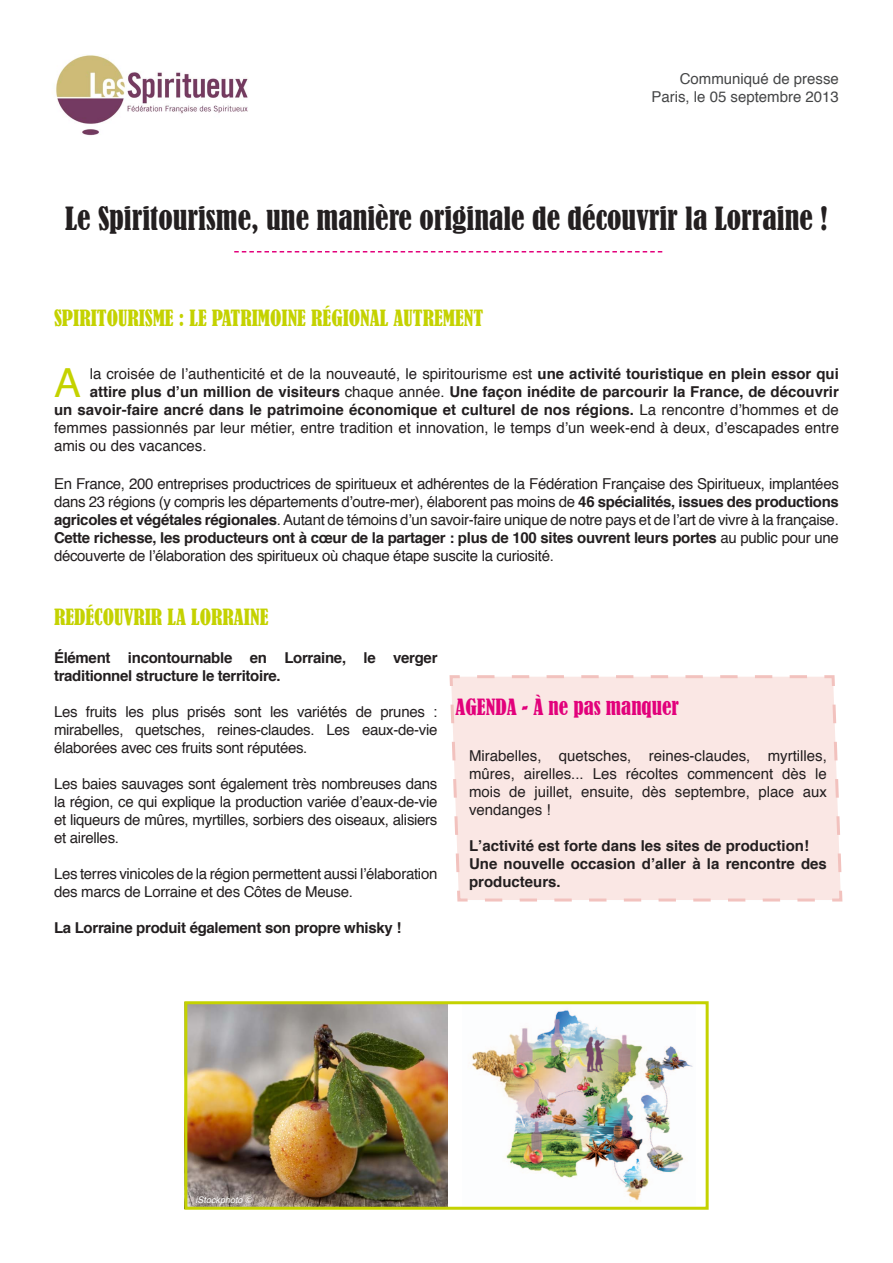
<style>
.page{position:relative;width:893px;height:1263px;background:#fff}
.page>*{position:absolute;margin:0;border:0;box-sizing:border-box;transform-origin:0 0}
.t1{font:40.05px "Helvetica";color:#c4d200}
.t2{font:condensed 30px "Bernard";color:#231f20}
.t3{font:condensed 21px "Bernard";color:#c4d200}
.t4{font:condensed 21px "Bernard";color:#e2017b}
.t5{font:15px/18px "Helvetica";letter-spacing:-.02em;color:#231f20;text-align:justify}
.t6{font:700 15px/18px "Helvetica";color:#231f20}
.t7{font:15px "Helvetica";color:#231f20}
.t8{font:700 15px/18px "Helvetica";letter-spacing:-.02em;color:#231f20}
.t9{font:15px "Helvetica";color:#454647}
.t10{font:italic 9px "Helvetica";color:#fff}
.s1{font-weight:700}
.s2{font-weight:400}
</style>
<div class="page">
<div style="left:449px;top:675px;width:394px;height:227px;background:#fae7e4"></div>
<svg style="left:234px;top:251px;width:428px;height:1px"></svg>
<img style="left:56px;top:55px;width:192px;height:81px">
<img style="left:188px;top:1005px;width:259px;height:201px">
<img style="left:472px;top:1010px;width:221px;height:191px">
<div style="left:184px;top:1001px;width:525px;height:209px;border:3px solid #c4d200"></div>
<p class="t9" style="left:680px;top:68px;width:161px">Communiqué de presse</p>
<p class="t9" style="left:651px;top:86px;width:189px">Paris, le 05 septembre 2013</p>
<p class="t2" style="left:65px;top:201px;width:764px">Le Spiritourisme, une manière originale de découvrir la Lorraine !</p>
<p class="t3" style="left:54px;top:306px;width:431px">SPIRITOURISME : LE PATRIMOINE RÉGIONAL AUTREMENT</p>
<p class="t1" style="left:54px;top:352px;width:28px">A</p>
<p class="t7" style="left:90px;top:363px;width:751px">la croisée de l’authenticité et de la nouveauté, le spiritourisme est <span class="s1">une activité touristique en plein essor qui</span></p>
<p class="t6" style="left:90px;top:383px;width:751px">attire plus d’un million de visiteurs <span class="s2">chaque année.</span> Une façon inédite de parcourir la France, de découvrir</p>
<p class="t6" style="left:54px;top:401px;width:786px">un savoir-faire ancré dans le patrimoine économique et culturel de nos régions. <span class="s2">La rencontre d’hommes et de</span></p>
<p class="t7" style="left:54px;top:417px;width:786px">femmes passionnés par leur métier, entre tradition et innovation, le temps d’un week-end à deux, d’escapades entre</p>
<p class="t7" style="left:54px;top:435px;width:154px">amis ou des vacances.</p>
<p class="t5" style="left:54px;top:475px;width:786px">En France, 200 entreprises productrices de spiritueux et adhérentes de la Fédération Française des Spiritueux, implantées dans 23 régions (y compris les départements d’outre-mer), élaborent pas moins de <span class="s1">46 spécialités, issues des productions agricoles et végétales régionales</span>. Autant de témoins d’un savoir-faire unique de notre pays et de l’art de vivre à la française.<br><span class="s1">Cette richesse, les producteurs ont à cœur de la partager : plus de 100 sites ouvrent leurs portes</span> au public pour une découverte de l’élaboration des spiritueux où chaque étape suscite la curiosité.</p>
<p class="t3" style="left:54px;top:604px;width:216px">REDÉCOUVRIR LA LORRAINE</p>
<p class="t8" style="left:54px;top:648px;width:385px">Élément incontournable en Lorraine, le verger traditionnel structure le territoire.</p>
<p class="t5" style="left:54px;top:703px;width:385px">Les fruits les plus prisés sont les variétés de prunes : mirabelles, quetsches, reines-claudes. Les eaux-de-vie élaborées avec ces fruits sont réputées.</p>
<p class="t5" style="left:54px;top:775px;width:385px">Les baies sauvages sont également très nombreuses dans la région, ce qui explique la production variée d’eaux-de-vie et liqueurs de mûres, myrtilles, sorbiers des oiseaux, alisiers et airelles.</p>
<p class="t5" style="left:54px;top:865px;width:385px">Les terres vinicoles de la région permettent aussi l’élaboration des marcs de Lorraine et des Côtes de Meuse.</p>
<p class="t8" style="left:54px;top:918px;width:349px">La Lorraine produit également son propre whisky !</p>
<p class="t4" style="left:456px;top:694px;width:225px">AGENDA - À ne pas manquer</p>
<p class="t5" style="left:469px;top:747px;width:359px">Mirabelles, quetsches, reines-claudes, myrtilles, mûres, airelles... Les récoltes commencent dès le mois de juillet, ensuite, dès septembre, place aux vendanges !</p>
<p class="t6" style="left:469px;top:837px;width:342px">L’activité est forte dans les sites de production!</p>
<p class="t6" style="left:469px;top:855px;width:359px">Une nouvelle occasion d’aller à la rencontre des producteurs.</p>
<p class="t10" style="left:196px;top:1192px;width:58px">iStockphoto ©</p>
</div>
